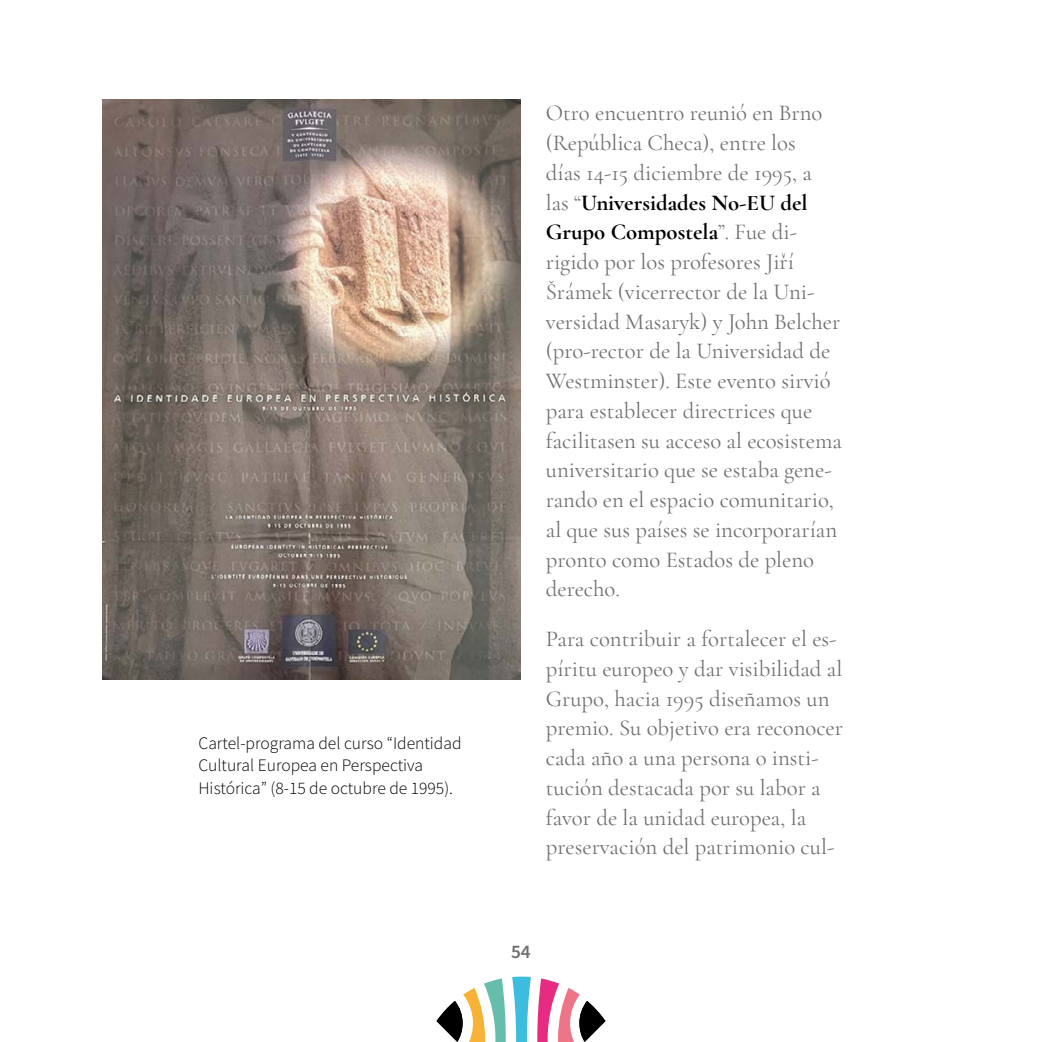
<style>
.page{position:relative;width:1042px;height:1042px;background:#fff}
.page>*{position:absolute;margin:0;border:0;box-sizing:border-box;transform-origin:0 0}
.t1{font:22.75px/29.8px "Cormorant Garamond";color:#706f6f}
.t2{font:600 19.25px "Source Sans Pro";color:#706f6f}
.pie_de_foto{font:300 17.5px/22.8px "Source Sans Pro";color:#000}
.s1{font-weight:700;color:#000}
</style>
<div class="page">
<svg style="left:512px;top:976px;width:19px;height:66px"></svg>
<svg style="left:436px;top:978px;width:70px;height:64px"></svg>
<svg style="left:537px;top:978px;width:68px;height:64px"></svg>
<img style="left:102px;top:99px;width:419px;height:580px">
<p class="pie_de_foto" style="left:198px;top:731px;width:265px">Cartel-programa del curso “Identidad<br>Cultural Europea en Perspectiva<br>Histórica” (8-15 de octubre de 1995).</p>
<p class="t1" style="left:546px;top:98px;width:298px">Otro encuentro reunió en Brno (República Checa), entre los<br>días 14-15 diciembre de 1995, a<br>las “<span class="s1">Universidades No-EU del<br>Grupo Compostela</span>”. Fue di&shy;rigido por los profesores Jiří<br>Šrámek (vicerrector de la Uni&shy;versidad Masaryk) y John Belcher (pro-rector de la Universidad de<br>Westminster). Este evento sirvió para establecer directrices que facilitasen su acceso al ecosistema universitario que se estaba gene&shy;rando en el espacio comunitario, al que sus países se incorporarían pronto como Estados de pleno derecho.</p>
<p class="t1" style="left:546px;top:624px;width:299px">Para contribuir a fortalecer el es&shy;píritu europeo y dar visibilidad al<br>Grupo, hacia 1995 diseñamos un premio. Su objetivo era reconocer cada año a una persona o insti&shy;tución destacada por su labor a favor de la unidad europea, la preservación del patrimonio cul-</p>
<p class="t2" style="left:511px;top:939px;width:21px">54</p>
</div>
